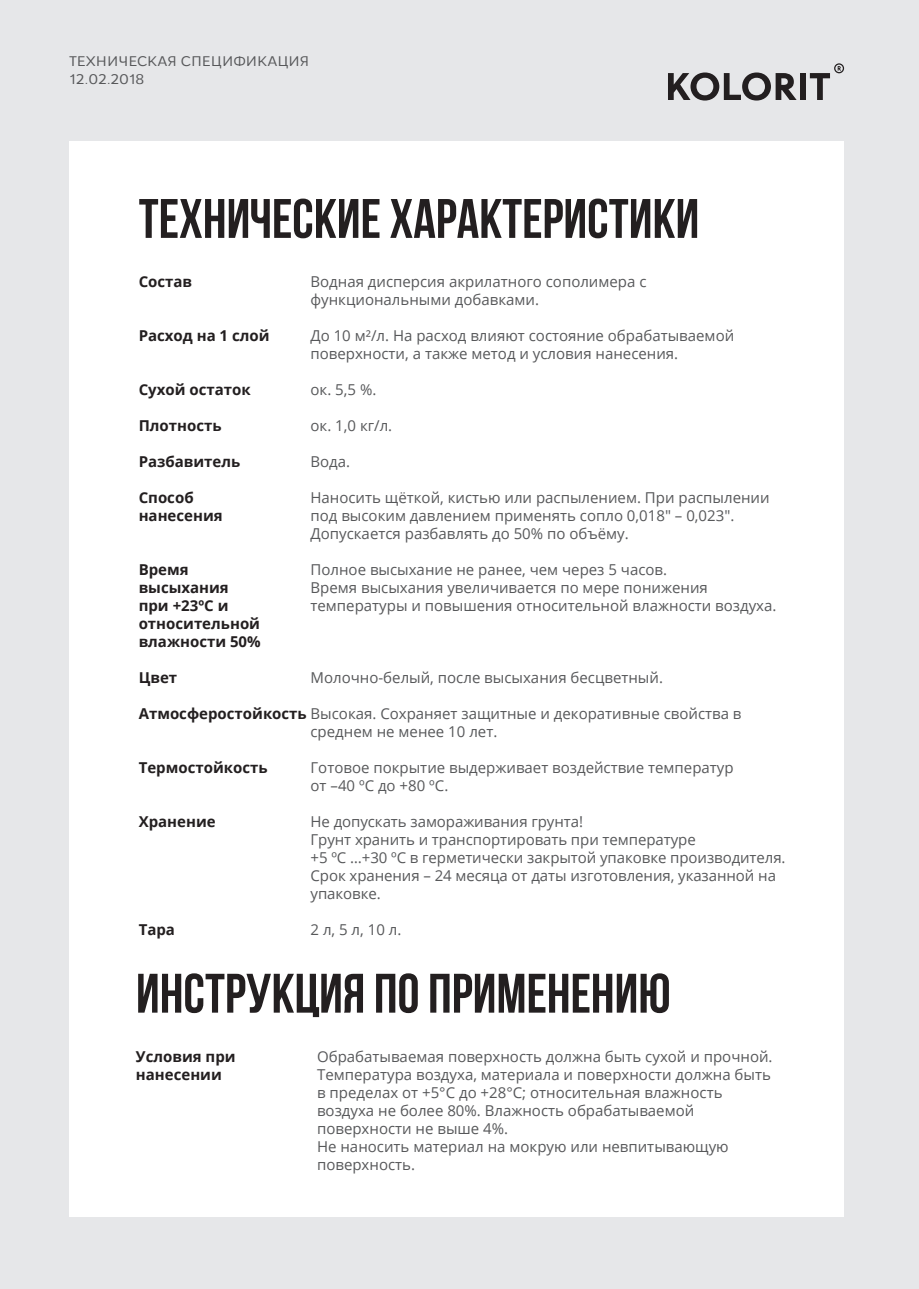
<style>
.page{position:relative;width:919px;height:1289px;background:#fff}
.page>*{position:absolute;margin:0;border:0;box-sizing:border-box;transform-origin:0 0}
.t1{font:55.5px "Bebas Neue Cyrillic";color:#231f20}
.t2{font:15px/18px "Open Sans";color:#57585a}
.t3{font:700 15px/18px "Open Sans";color:#231f20}
.t4{font:15px/18px "Osnova Pro";color:#57585a}
.s1{font-weight:700;color:#231f20}
</style>
<div class="page">
<div style="left:0;top:0;width:918px;height:1288px;background:#e6e7e9"></div>
<div style="left:70px;top:141px;width:774px;height:1075px;background:#fff"></div>
<svg style="left:668px;top:72px;width:128px;height:29px"></svg>
<div style="left:799px;top:73px;width:6px;height:27px;background:#231f20"></div>
<svg style="left:809px;top:63px;width:35px;height:37px"></svg>
<p class="t4" style="left:70px;top:52px;width:241px">ТЕХНИЧЕСКАЯ СПЕЦИФИКАЦИЯ<br>12.02.2018</p>
<h1 class="t1" style="left:139px;top:188px;width:562px">ТЕХНИЧЕСКИЕ ХАРАКТЕРИСТИКИ</h1>
<p class="t3" style="left:139px;top:272px;width:55px">Состав</p>
<p class="t2" style="left:310px;top:272px;width:337px">Водная дисперсия акрилатного сополимера с функциональными добавками.</p>
<p class="t2" style="left:310px;top:326px;width:425px">До 10 м²/л. На расход влияют состояние обрабатываемой поверхности, а также метод и условия нанесения.</p>
<p class="t2" style="left:310px;top:380px;width:67px">ок. 5,5 %.</p>
<p class="t2" style="left:310px;top:416px;width:83px">ок. 1,0 кг/л.</p>
<p class="t2" style="left:310px;top:452px;width:41px">Вода.</p>
<p class="t2" style="left:310px;top:488px;width:460px">Наносить щёткой, кистью или распылением. При распылении под высоким давлением применять сопло 0,018" – 0,023".<br>Допускается разбавлять до 50% по объёму.</p>
<p class="t2" style="left:310px;top:560px;width:467px">Полное высыхание не ранее, чем через 5 часов.<br>Время высыхания увеличивается по мере понижения температуры и повышения относительной влажности воздуха.</p>
<p class="t3" style="left:139px;top:326px;width:132px">Расход на 1 слой</p>
<p class="t3" style="left:139px;top:380px;width:113px">Сухой остаток</p>
<p class="t3" style="left:139px;top:416px;width:84px">Плотность</p>
<p class="t3" style="left:139px;top:452px;width:103px">Разбавитель</p>
<p class="t3" style="left:139px;top:488px;width:85px">Способ нанесения</p>
<p class="t3" style="left:139px;top:560px;width:123px">Время высыхания при +23ºС и относительной влажности 50%</p>
<p class="t3" style="left:139px;top:668px;width:40px">Цвет</p>
<p class="t2" style="left:139px;top:704px;width:604px"><span class="s1">Атмосферостойкость</span> Высокая. Сохраняет защитные и декоративные свойства в</p>
<p class="t3" style="left:139px;top:758px;width:130px">Термостойкость</p>
<p class="t3" style="left:139px;top:812px;width:78px">Хранение</p>
<p class="t2" style="left:310px;top:668px;width:354px">Молочно-белый, после высыхания бесцветный.</p>
<p class="t2" style="left:310px;top:722px;width:188px">среднем не менее 10 лет.</p>
<p class="t2" style="left:310px;top:758px;width:424px">Готовое покрытие выдерживает воздействие температур от –40 ºС до +80 ºС.</p>
<p class="t2" style="left:310px;top:812px;width:476px">Не допускать замораживания грунта!<br>Грунт хранить и транспортировать при температуре<br>+5 ºС …+30 ºС в герметически закрытой упаковке производителя.<br>Срок хранения – 24 месяца от даты изготовления, указанной на упаковке.</p>
<p class="t2" style="left:310px;top:920px;width:92px">2 л, 5 л, 10 л.</p>
<h1 class="t1" style="left:136px;top:962px;width:536px">ИНСТРУКЦИЯ ПО ПРИМЕНЕНИЮ</h1>
<p class="t3" style="left:136px;top:1046px;width:101px">Условия при нанесении</p>
<p class="t2" style="left:317px;top:1046px;width:457px">Обрабатываемая поверхность должна быть сухой и прочной.<br>Температура воздуха, материала и поверхности должна быть в пределах от +5°С до +28°С; относительная влажность воздуха не более 80%. Влажность обрабатываемой поверхности не выше 4%.<br>Не наносить материал на мокрую или невпитывающую поверхность.</p>
<p class="t3" style="left:139px;top:920px;width:38px">Тара</p>
</div>
